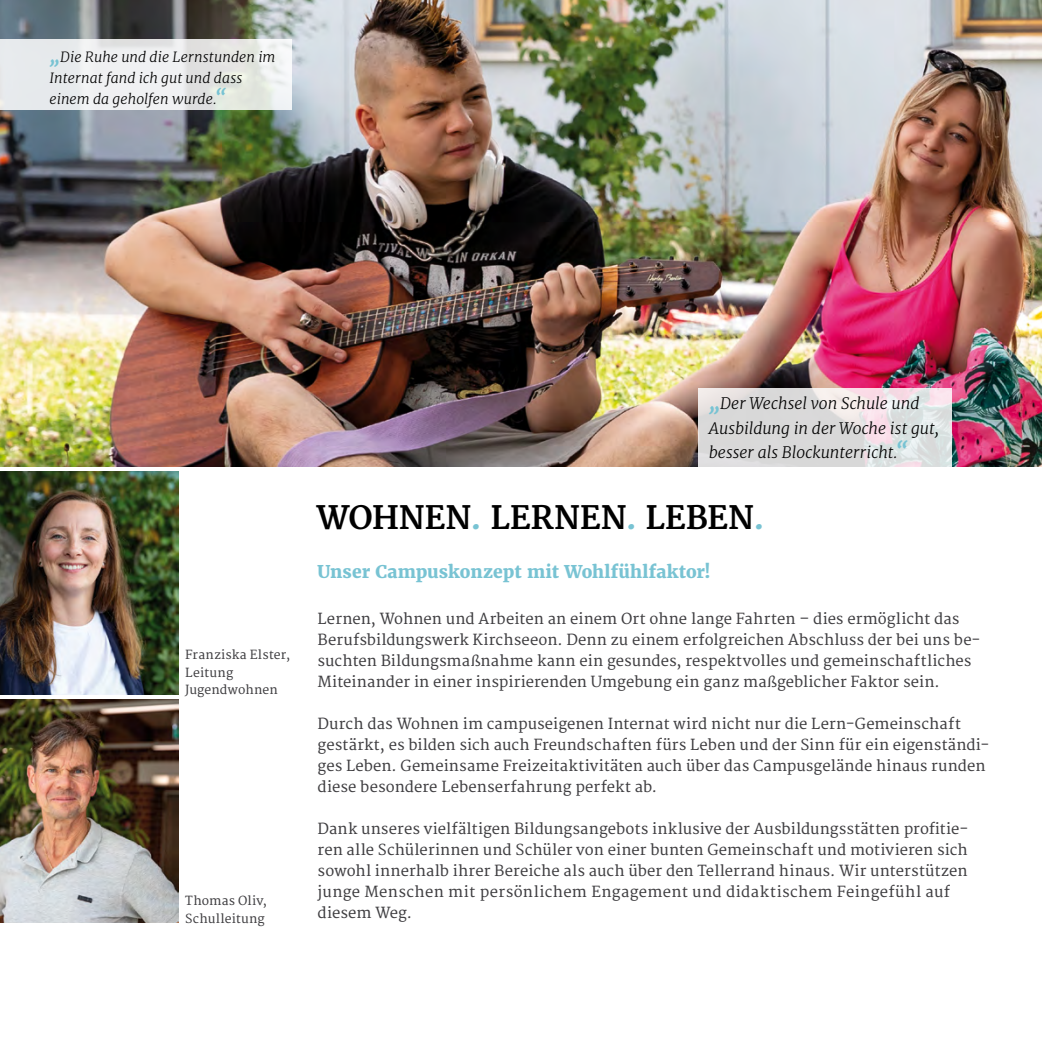
<style>
.page{position:relative;width:1042px;height:1042px;background:#fff}
.page>*{position:absolute;margin:0;border:0;box-sizing:border-box;transform-origin:0 0}
.t1{font:700 31.5px "Merriweather";letter-spacing:-.01em;color:#000}
.t2{font:800 17.5px "Merriweather";letter-spacing:.005em;color:#78c3d3}
.t3{font:italic 300 15.75px/24.5px "Merriweather";color:#000}
.t4{font:14.88px/21px "Merriweather";letter-spacing:.005em;color:#3e3d40}
.t5{font:italic 300 14px/21px "Merriweather";letter-spacing:.005em;color:#000}
.t6{font:12.25px/17.5px "Merriweather";letter-spacing:.015em;color:#3e3d40}
.s1{font-weight:800;font-size:19.25px;color:#78c3d3}
.s2{font-weight:800;font-size:21px;color:#78c3d3}
.s3{color:#78c3d3}
</style>
<div class="page">
<img style="left:0;top:471px;width:179px;height:223px">
<img style="left:0;top:699px;width:179px;height:224px">
<img style="left:0;top:0;width:1042px;height:466px">
<svg style="left:0;top:40px;width:292px;height:70px"></svg>
<svg style="left:698px;top:388px;width:254px;height:79px;background:#e0dedf"></svg>
<p class="t5" style="left:50px;top:47px;width:227px"><span class="s1">„</span>Die Ruhe und die Lernstunden im<br>Internat fand ich gut und dass einem da geholfen wurde.<span class="s1">“</span></p>
<p class="t6" style="left:185px;top:647px;width:107px">Franziska Elster,<br>Leitung<br>Jugendwohnen</p>
<p class="t6" style="left:185px;top:893px;width:83px">Thomas Oliv,<br>Schulleitung</p>
<p class="t3" style="left:709px;top:391px;width:232px"><span class="s2">„</span>Der Wechsel von Schule und<br>Ausbildung in der Woche ist gut, besser als Blockunterricht.<span class="s2">“</span></p>
<h1 class="t1" style="left:316px;top:500px;width:450px">WOHNEN<span class="s3">.</span> LERNEN<span class="s3">.</span> LEBEN<span class="s3">.</span></h1>
<p class="t2" style="left:317px;top:560px;width:395px">Unser Campuskonzept mit Wohlfühlfaktor!</p>
<p class="t4" style="left:317px;top:609px;width:664px">Lernen, Wohnen und Arbeiten an einem Ort ohne lange Fahrten – dies ermöglicht das Berufsbildungswerk Kirchseeon. Denn zu einem erfolgreichen Abschluss der bei uns be&shy;suchten Bildungsmaßnahme kann ein gesundes, respektvolles und gemeinschaftliches Miteinander in einer inspirierenden Umgebung ein ganz maßgeblicher Faktor sein.</p>
<p class="t4" style="left:317px;top:714px;width:673px">Durch das Wohnen im campuseigenen Internat wird nicht nur die Lern-Gemeinschaft gestärkt, es bilden sich auch Freundschaften fürs Leben und der Sinn für ein eigenständi&shy;ges Leben. Gemeinsame Freizeitaktivitäten auch über das Campusgelände hinaus runden diese besondere Lebenserfahrung perfekt ab.</p>
<p class="t4" style="left:317px;top:819px;width:652px">Dank unseres vielfältigen Bildungsangebots inklusive der Ausbildungsstätten profitie&shy;ren alle Schülerinnen und Schüler von einer bunten Gemeinschaft und motivieren sich sowohl innerhalb ihrer Bereiche als auch über den Tellerrand hinaus. Wir unterstützen junge Menschen mit persönlichem Engagement und didaktischem Feingefühl auf diesem Weg.</p>
</div>
